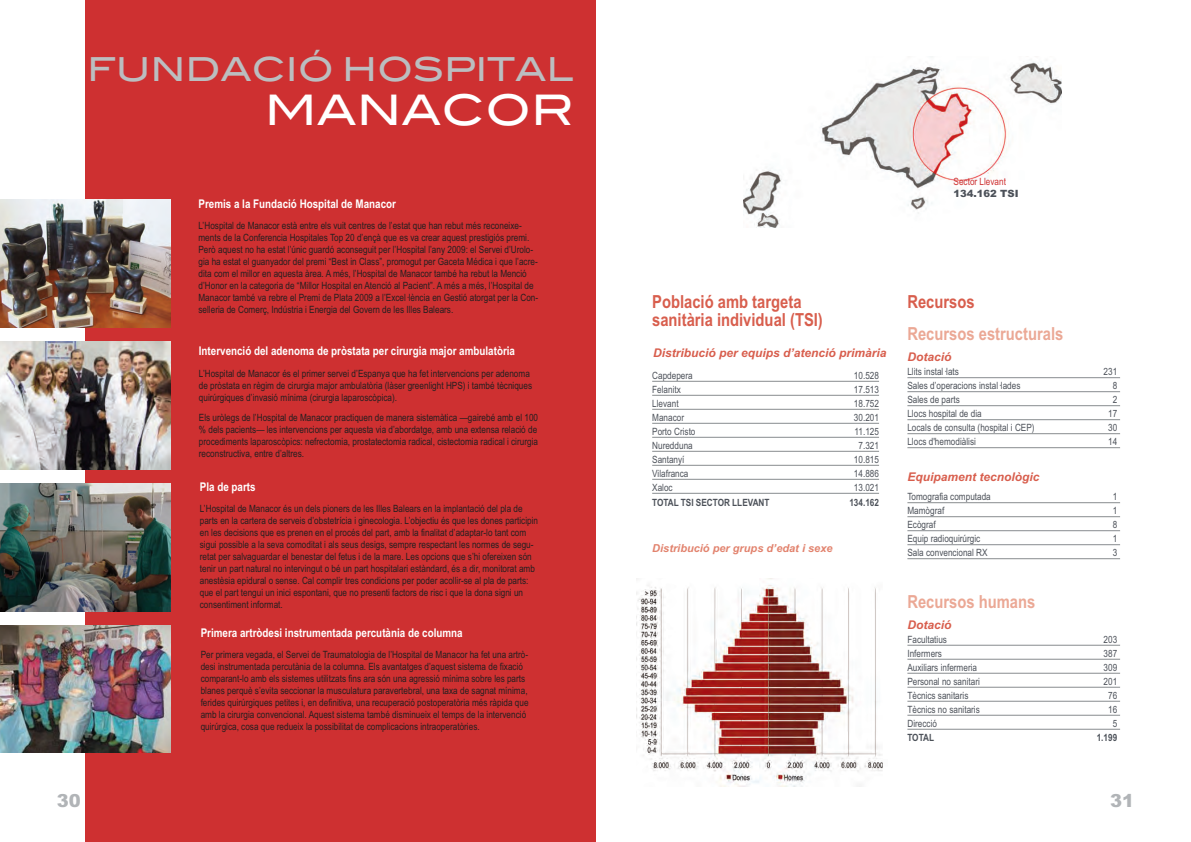
<style>
.page{position:relative;width:1191px;height:842px;background:#fff}
.page>*{position:absolute;margin:0;border:0;box-sizing:border-box;transform-origin:0 0}
.t1{font:42px "Blair Md ITCTT Medium";color:#fff}
.t2{font:33px "Blair Md ITCTT Medium";letter-spacing:-.005em;color:#bbbec0}
.t3{font:700 18px/18px "Arial Narrow";color:#d85e4d}
.t4{font:700 18px "Arial Narrow";color:#eba895}
.t5{font:900 18px "Arial";color:#b1b4b7}
.t6{font:700 12px "Arial Narrow";color:#fff}
.t7{font:italic 700 12px "Arial";color:#d85e4d}
.t8{font:italic 700 11px "Arial";color:#e2836e}
.t9{font:10px/12px "Arial Narrow";color:#231f20}
.t10{font:10px "Arial Narrow";color:#4c5159}
.t11{font:700 10px "Arial Narrow";color:#4c5159}
.t12{font:10px "Arial Narrow";color:#ce3031}
.t13{font:10px "Arial Narrow Bold TT";color:#4c5159}
.t14{font:900 10px "Arial";color:#4c5159}
</style>
<div class="page">
<div style="left:85px;top:0;width:510px;height:842px;background:#ce3031"></div>
<img style="left:0;top:200px;width:170px;height:128px">
<img style="left:0;top:342px;width:170px;height:127px">
<img style="left:0;top:483px;width:170px;height:128px">
<img style="left:0;top:625px;width:170px;height:127px">
<img style="left:743px;top:61px;width:318px;height:166px">
<hr style="left:652px;top:381px;width:227px;height:1px;background:#888c8f">
<hr style="left:652px;top:395px;width:227px;height:1px;background:#888c8f">
<hr style="left:652px;top:409px;width:227px;height:1px;background:#888c8f">
<hr style="left:652px;top:423px;width:227px;height:1px;background:#888c8f">
<hr style="left:652px;top:437px;width:227px;height:1px;background:#888c8f">
<hr style="left:652px;top:451px;width:227px;height:1px;background:#888c8f">
<hr style="left:652px;top:465px;width:227px;height:1px;background:#888c8f">
<hr style="left:652px;top:479px;width:227px;height:1px;background:#888c8f">
<hr style="left:652px;top:493px;width:227px;height:1px;background:#888c8f">
<hr style="left:907px;top:377px;width:213px;height:1px;background:#888c8f">
<hr style="left:907px;top:391px;width:213px;height:1px;background:#888c8f">
<hr style="left:907px;top:405px;width:213px;height:1px;background:#888c8f">
<hr style="left:907px;top:419px;width:213px;height:1px;background:#888c8f">
<hr style="left:907px;top:433px;width:213px;height:1px;background:#888c8f">
<hr style="left:907px;top:447px;width:213px;height:1px;background:#888c8f">
<hr style="left:907px;top:502px;width:213px;height:1px;background:#888c8f">
<hr style="left:907px;top:516px;width:213px;height:1px;background:#888c8f">
<hr style="left:907px;top:530px;width:213px;height:1px;background:#888c8f">
<hr style="left:907px;top:544px;width:213px;height:1px;background:#888c8f">
<hr style="left:907px;top:558px;width:213px;height:1px;background:#888c8f">
<hr style="left:907px;top:645px;width:213px;height:1px;background:#888c8f">
<hr style="left:907px;top:659px;width:213px;height:1px;background:#888c8f">
<hr style="left:907px;top:673px;width:213px;height:1px;background:#888c8f">
<hr style="left:907px;top:687px;width:213px;height:1px;background:#888c8f">
<hr style="left:907px;top:701px;width:213px;height:1px;background:#888c8f">
<hr style="left:907px;top:715px;width:213px;height:1px;background:#888c8f">
<hr style="left:907px;top:729px;width:213px;height:1px;background:#888c8f">
<img style="left:636px;top:578px;width:247px;height:209px">
<h2 class="t2" style="left:87px;top:43px;width:488px">FUNDACIÓ HOSPITAL</h2>
<h1 class="t1" style="left:265px;top:76px;width:310px">MANACOR</h1>
<p class="t6" style="left:198px;top:197px;width:199px">Premis a la Fundació Hospital de Manacor</p>
<p class="t9" style="left:198px;top:220px;width:341px">L’Hospital de Manacor està entre els vuit centres de l’estat que han rebut més reconeixe&shy;ments de la Conferencia Hospitales Top 20 d’ençà que es va crear aquest prestigiós premi.<br>Però aquest no ha estat l’únic guardó aconseguit per l’Hospital l’any 2009: el Servei d’Urolo&shy;gia ha estat el guanyador del premi “Best in Class”, promogut per Gaceta Médica i que l’acre&shy;dita com el millor en aquesta àrea. A més, l’Hospital de Manacor també ha rebut la Menció d’Honor en la categoria de “Millor Hospital en Atenció al Pacient”. A més a més, l’Hospital de Manacor també va rebre el Premi de Plata 2009 a l’Excel·lència en Gestió atorgat per la Con&shy;selleria de Comerç, Indústria i Energia del Govern de les Illes Balears.</p>
<p class="t6" style="left:199px;top:343px;width:318px">Intervenció del adenoma de pròstata per cirurgia major ambulatòria</p>
<p class="t9" style="left:199px;top:367px;width:335px">L’Hospital de Manacor és el primer servei d’Espanya que ha fet intervencions per adenoma de pròstata en règim de cirurgia major ambulatòria (làser greenlight HPS) i també tècniques quirúrgiques d’invasió mínima (cirurgia laparoscòpica).</p>
<p class="t9" style="left:199px;top:411px;width:341px;text-align:justify">Els uròlegs de l’Hospital de Manacor practiquen de manera sistemàtica —gairebé amb el 100 % dels pacients— les intervencions per aquesta via d’abordatge, amb una extensa relació de procediments laparoscòpics: nefrectomia, prostatectomia radical, cistectomia radical i cirurgia reconstructiva, entre d’altres.</p>
<p class="t6" style="left:200px;top:479px;width:57px">Pla de parts</p>
<p class="t9" style="left:200px;top:502px;width:340px">L’Hospital de Manacor és un dels pioners de les Illes Balears en la implantació del pla de parts en la cartera de serveis d’obstetrícia i ginecologia. L’objectiu és que les dones participin en les decisions que es prenen en el procés del part, amb la finalitat d’adaptar-lo tant com sigui possible a la seva comoditat i als seus desigs, sempre respectant les normes de segu&shy;retat per salvaguardar el benestar del fetus i de la mare. Les opcions que s’hi ofereixen són tenir un part natural no intervingut o bé un part hospitalari estàndard, és a dir, monitorat amb anestèsia epidural o sense. Cal complir tres condicions per poder acollir-se al pla de parts: que el part tengui un inici espontani, que no presenti factors de risc i que la dona signi un consentiment informat.</p>
<p class="t6" style="left:201px;top:626px;width:263px">Primera artròdesi instrumentada percutània de columna</p>
<p class="t9" style="left:201px;top:649px;width:329px">Per primera vegada, el Servei de Traumatologia de l’Hospital de Manacor ha fet una artrò&shy;desi instrumentada percutània de la columna. Els avantatges d’aquest sistema de fixació comparant-lo amb els sistemes utilitzats fins ara són una agressió mínima sobre les parts blanes perquè s’evita seccionar la musculatura paravertebral, una taxa de sagnat mínima, ferides quirúrgiques petites i, en definitiva, una recuperació postoperatòria més ràpida que amb la cirurgia convencional. Aquest sistema també disminueix el temps de la intervenció quirúrgica, cosa que redueix la possibilitat de complicacions intraoperatòries.</p>
<p class="t12" style="left:953px;top:176px;width:54px">Sector Llevant</p>
<p class="t14" style="left:953px;top:188px;width:67px">134.162 TSI</p>
<h3 class="t3" style="left:652px;top:293px;width:172px">Població amb targeta sanitària individual (TSI)</h3>
<p class="t7" style="left:653px;top:346px;width:235px">Distribució per equips d’atenció primària</p>
<p class="t10" style="left:652px;top:369px;width:42px">Capdepera</p>
<p class="t10" style="left:854px;top:369px;width:27px">10.528</p>
<p class="t10" style="left:652px;top:383px;width:30px">Felanitx</p>
<p class="t10" style="left:854px;top:383px;width:27px">17.513</p>
<p class="t10" style="left:652px;top:397px;width:28px">Llevant</p>
<p class="t10" style="left:854px;top:397px;width:27px">18.752</p>
<p class="t10" style="left:652px;top:411px;width:33px">Manacor</p>
<p class="t10" style="left:854px;top:411px;width:27px">30.201</p>
<p class="t10" style="left:652px;top:425px;width:45px">Porto Cristo</p>
<p class="t10" style="left:854px;top:425px;width:26px">11.125</p>
<p class="t10" style="left:652px;top:439px;width:42px">Nuredduna</p>
<p class="t10" style="left:858px;top:439px;width:22px">7.321</p>
<p class="t10" style="left:652px;top:453px;width:34px">Santanyí</p>
<p class="t10" style="left:854px;top:453px;width:27px">10.815</p>
<p class="t10" style="left:652px;top:467px;width:38px">Vilafranca</p>
<p class="t10" style="left:854px;top:467px;width:27px">14.886</p>
<p class="t10" style="left:652px;top:481px;width:22px">Xaloc</p>
<p class="t10" style="left:854px;top:481px;width:27px">13.021</p>
<p class="t11" style="left:652px;top:496px;width:119px">TOTAL TSI SECTOR LLEVANT</p>
<p class="t11" style="left:849px;top:496px;width:31px">134.162</p>
<p class="t8" style="left:652px;top:542px;width:182px">Distribució per grups d’edat i sexe</p>
<h3 class="t3" style="left:907px;top:293px;width:69px">Recursos</h3>
<h3 class="t4" style="left:907px;top:323px;width:157px">Recursos estructurals</h3>
<p class="t7" style="left:907px;top:350px;width:46px">Dotació</p>
<p class="t10" style="left:907px;top:366px;width:53px">Llits instal·lats</p>
<p class="t10" style="left:1103px;top:366px;width:15px">231</p>
<p class="t10" style="left:907px;top:380px;width:115px">Sales d’operacions instal·lades</p>
<p class="t10" style="left:1112px;top:380px;width:6px">8</p>
<p class="t10" style="left:907px;top:394px;width:54px">Sales de parts</p>
<p class="t10" style="left:1112px;top:394px;width:6px">2</p>
<p class="t10" style="left:907px;top:408px;width:76px">Llocs hospital de dia</p>
<p class="t10" style="left:1108px;top:408px;width:11px">17</p>
<p class="t10" style="left:907px;top:422px;width:129px">Locals de consulta (hospital i CEP)</p>
<p class="t10" style="left:1108px;top:422px;width:11px">30</p>
<p class="t10" style="left:907px;top:436px;width:70px">Llocs d'hemodiàlisi</p>
<p class="t10" style="left:1108px;top:436px;width:11px">14</p>
<p class="t7" style="left:907px;top:470px;width:134px">Equipament tecnològic</p>
<p class="t10" style="left:907px;top:491px;width:85px">Tomografia computada</p>
<p class="t10" style="left:1112px;top:491px;width:6px">1</p>
<p class="t10" style="left:907px;top:505px;width:38px">Mamògraf</p>
<p class="t10" style="left:1112px;top:505px;width:6px">1</p>
<p class="t10" style="left:907px;top:519px;width:30px">Ecògraf</p>
<p class="t10" style="left:1112px;top:519px;width:6px">8</p>
<p class="t10" style="left:907px;top:533px;width:74px">Equip radioquirúrgic</p>
<p class="t10" style="left:1112px;top:533px;width:6px">1</p>
<p class="t10" style="left:907px;top:547px;width:82px">Sala convencional RX</p>
<p class="t10" style="left:1112px;top:547px;width:6px">3</p>
<h3 class="t4" style="left:907px;top:591px;width:129px">Recursos humans</h3>
<p class="t7" style="left:907px;top:617px;width:46px">Dotació</p>
<p class="t10" style="left:907px;top:633px;width:41px">Facultatius</p>
<p class="t10" style="left:1103px;top:633px;width:15px">203</p>
<p class="t10" style="left:907px;top:647px;width:36px">Infermers</p>
<p class="t10" style="left:1103px;top:647px;width:15px">387</p>
<p class="t10" style="left:907px;top:661px;width:71px">Auxiliars infermeria</p>
<p class="t10" style="left:1103px;top:661px;width:15px">309</p>
<p class="t10" style="left:907px;top:675px;width:74px">Personal no sanitari</p>
<p class="t10" style="left:1103px;top:675px;width:15px">201</p>
<p class="t10" style="left:907px;top:689px;width:63px">Tècnics sanitaris</p>
<p class="t10" style="left:1108px;top:689px;width:11px">76</p>
<p class="t10" style="left:907px;top:703px;width:74px">Tècnics no sanitaris</p>
<p class="t10" style="left:1108px;top:703px;width:11px">16</p>
<p class="t10" style="left:907px;top:717px;width:31px">Direcció</p>
<p class="t10" style="left:1112px;top:717px;width:6px">5</p>
<p class="t13" style="left:907px;top:731px;width:28px">TOTAL</p>
<p class="t13" style="left:1096px;top:731px;width:22px">1.199</p>
<h3 class="t5" style="left:57px;top:790px;width:26px">30</h3>
<h3 class="t5" style="left:1110px;top:790px;width:26px">31</h3>
</div>
